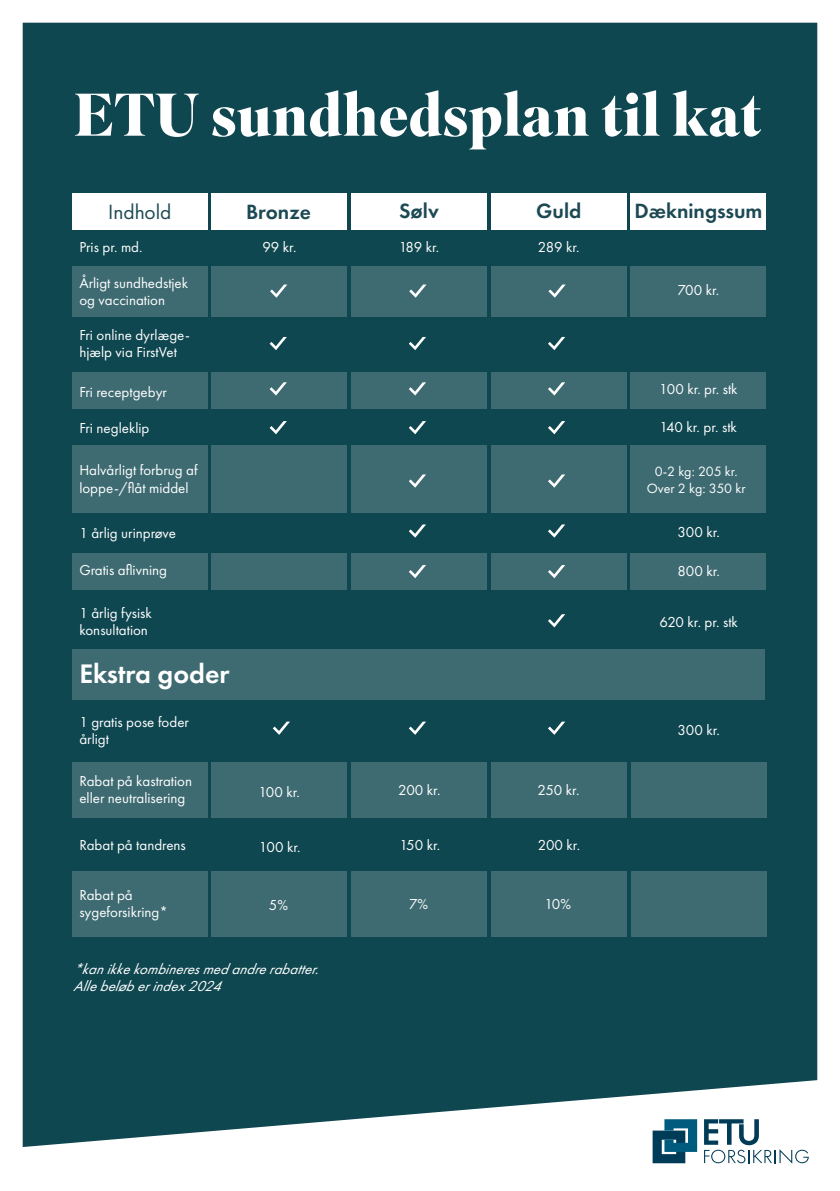
<style>
.page{position:relative;width:840px;height:1191px;background:#fff}
.page>*{position:absolute;margin:0;border:0;box-sizing:border-box;transform-origin:0 0}
.Brødtekst{font:700 60px "Superior Title";color:#fff}
.t1{font:600 27.8px "Futura PT";color:#fff}
.t2{font:600 21.4px "Futura PT";color:#1c4953}
.t3{font:21.4px "Futura PT";color:#1c4953}
.t4{font:15px/17px "Futura PT";color:#fff}
.t5{font:italic 15px "Futura PT";color:#fff}
.t6{font:14px "Futura PT";color:#fff}
</style>
<div class="page">
<div style="left:23px;top:23px;width:793px;height:1124px;background:#0f4750"></div>
<svg style="left:703px;top:1119px;width:105px;height:44px"></svg>
<svg style="left:652px;top:1119px;width:44px;height:44px"></svg>
<div style="left:72px;top:193px;width:135px;height:37px;background:#fff"></div>
<div style="left:212px;top:193px;width:135px;height:37px;background:#fff"></div>
<div style="left:351px;top:193px;width:135px;height:37px;background:#fff"></div>
<div style="left:491px;top:193px;width:135px;height:37px;background:#fff"></div>
<div style="left:630px;top:193px;width:135px;height:37px;background:#fff"></div>
<div style="left:72px;top:266px;width:135px;height:50px;background:#3e6b72"></div>
<div style="left:212px;top:266px;width:135px;height:50px;background:#3e6b72"></div>
<div style="left:351px;top:266px;width:135px;height:50px;background:#3e6b72"></div>
<div style="left:491px;top:266px;width:135px;height:50px;background:#3e6b72"></div>
<div style="left:630px;top:266px;width:135px;height:50px;background:#3e6b72"></div>
<div style="left:72px;top:372px;width:135px;height:36px;background:#3e6b72"></div>
<div style="left:212px;top:372px;width:135px;height:36px;background:#3e6b72"></div>
<div style="left:351px;top:372px;width:135px;height:36px;background:#3e6b72"></div>
<div style="left:491px;top:372px;width:135px;height:36px;background:#3e6b72"></div>
<div style="left:630px;top:372px;width:135px;height:36px;background:#3e6b72"></div>
<div style="left:72px;top:445px;width:135px;height:68px;background:#3e6b72"></div>
<div style="left:212px;top:445px;width:135px;height:68px;background:#3e6b72"></div>
<div style="left:351px;top:445px;width:135px;height:68px;background:#3e6b72"></div>
<div style="left:491px;top:445px;width:135px;height:68px;background:#3e6b72"></div>
<div style="left:630px;top:445px;width:135px;height:68px;background:#3e6b72"></div>
<div style="left:72px;top:553px;width:135px;height:36px;background:#3e6b72"></div>
<div style="left:212px;top:553px;width:135px;height:36px;background:#3e6b72"></div>
<div style="left:351px;top:553px;width:135px;height:36px;background:#3e6b72"></div>
<div style="left:491px;top:553px;width:135px;height:36px;background:#3e6b72"></div>
<div style="left:630px;top:553px;width:135px;height:36px;background:#3e6b72"></div>
<div style="left:72px;top:650px;width:691px;height:50px;background:#3e6b72"></div>
<div style="left:72px;top:762px;width:135px;height:55px;background:#3e6b72"></div>
<div style="left:212px;top:762px;width:135px;height:55px;background:#3e6b72"></div>
<div style="left:351px;top:762px;width:135px;height:55px;background:#3e6b72"></div>
<div style="left:491px;top:762px;width:135px;height:55px;background:#3e6b72"></div>
<div style="left:630px;top:762px;width:136px;height:55px;background:#3e6b72"></div>
<svg style="left:269px;top:421px;width:18px;height:13px"></svg>
<svg style="left:270px;top:284px;width:17px;height:14px"></svg>
<svg style="left:269px;top:337px;width:18px;height:13px"></svg>
<svg style="left:269px;top:382px;width:18px;height:13px"></svg>
<svg style="left:408px;top:421px;width:18px;height:13px"></svg>
<svg style="left:409px;top:284px;width:17px;height:14px"></svg>
<svg style="left:408px;top:337px;width:18px;height:13px"></svg>
<svg style="left:409px;top:382px;width:17px;height:13px"></svg>
<svg style="left:409px;top:474px;width:17px;height:14px"></svg>
<svg style="left:408px;top:524px;width:18px;height:13px"></svg>
<svg style="left:409px;top:565px;width:17px;height:13px"></svg>
<svg style="left:547px;top:421px;width:18px;height:13px"></svg>
<svg style="left:548px;top:284px;width:17px;height:14px"></svg>
<svg style="left:547px;top:337px;width:18px;height:13px"></svg>
<svg style="left:548px;top:382px;width:17px;height:13px"></svg>
<svg style="left:548px;top:474px;width:17px;height:14px"></svg>
<svg style="left:547px;top:524px;width:18px;height:13px"></svg>
<svg style="left:548px;top:565px;width:17px;height:13px"></svg>
<svg style="left:547px;top:614px;width:18px;height:13px"></svg>
<div style="left:72px;top:871px;width:135px;height:65px;background:#3e6b72"></div>
<div style="left:212px;top:871px;width:135px;height:65px;background:#3e6b72"></div>
<div style="left:351px;top:871px;width:135px;height:65px;background:#3e6b72"></div>
<div style="left:491px;top:871px;width:135px;height:65px;background:#3e6b72"></div>
<div style="left:630px;top:871px;width:136px;height:65px;background:#3e6b72"></div>
<svg style="left:408px;top:721px;width:18px;height:14px"></svg>
<svg style="left:547px;top:721px;width:18px;height:14px"></svg>
<svg style="left:272px;top:721px;width:18px;height:14px"></svg>
<p class="Brødtekst" style="left:74px;top:77px;width:689px">ETU sundhedsplan til kat</p>
<p class="t3" style="left:108px;top:200px;width:65px">Indhold</p>
<p class="t2" style="left:246px;top:198px;width:66px">Bronze</p>
<p class="t2" style="left:399px;top:197px;width:41px">Sølv</p>
<p class="t2" style="left:536px;top:197px;width:47px">Guld</p>
<p class="t2" style="left:634px;top:197px;width:129px">Dækningssum</p>
<p class="t4" style="left:79px;top:238px;width:65px">Pris pr. md.</p>
<p class="t4" style="left:262px;top:238px;width:35px">99 kr.</p>
<p class="t4" style="left:398px;top:238px;width:42px">189 kr.</p>
<p class="t4" style="left:537px;top:238px;width:43px">289 kr.</p>
<p class="t4" style="left:79px;top:274px;width:110px">Årligt sundhedstjek og vaccination</p>
<p class="t4" style="left:79px;top:326px;width:112px">Fri online dyrlæge&shy;hjælp via FirstVet</p>
<p class="t4" style="left:79px;top:383px;width:89px">Fri receptgebyr</p>
<p class="t4" style="left:79px;top:419px;width:72px">Fri negleklip</p>
<p class="t4" style="left:79px;top:462px;width:120px">Halvårligt forbrug af loppe-/flåt middel</p>
<p class="t4" style="left:79px;top:524px;width:98px">1 årlig urinprøve</p>
<p class="t4" style="left:79px;top:561px;width:89px">Gratis aflivning</p>
<p class="t4" style="left:79px;top:604px;width:74px">1 årlig fysisk</p>
<p class="t4" style="left:79px;top:622px;width:70px">konsultation</p>
<p class="t1" style="left:79px;top:656px;width:152px">Ekstra goder</p>
<p class="t4" style="left:79px;top:713px;width:111px">1 gratis pose foder årligt</p>
<p class="t4" style="left:79px;top:772px;width:114px">Rabat på kastration eller neutralisering</p>
<p class="t4" style="left:79px;top:836px;width:108px">Rabat på tandrens</p>
<p class="t4" style="left:677px;top:281px;width:43px">700 kr.</p>
<p class="t4" style="left:659px;top:381px;width:80px">100 kr. pr. stk</p>
<p class="t4" style="left:659px;top:418px;width:79px">140 kr. pr. stk</p>
<p class="t6" style="left:654px;top:463px;width:84px">0-2 kg: 205 kr.</p>
<p class="t6" style="left:646px;top:480px;width:100px">Over 2 kg: 350 kr</p>
<p class="t4" style="left:677px;top:524px;width:44px">300 kr.</p>
<p class="t4" style="left:677px;top:563px;width:44px">800 kr.</p>
<p class="t4" style="left:659px;top:614px;width:80px">620 kr. pr. stk</p>
<p class="t4" style="left:677px;top:721px;width:44px">300 kr.</p>
<p class="t4" style="left:398px;top:782px;width:44px">200 kr.</p>
<p class="t4" style="left:537px;top:782px;width:43px">250 kr.</p>
<p class="t4" style="left:258px;top:783px;width:43px">100 kr.</p>
<p class="t4" style="left:399px;top:836px;width:42px">150 kr.</p>
<p class="t4" style="left:537px;top:836px;width:44px">200 kr.</p>
<p class="t4" style="left:259px;top:838px;width:43px">100 kr.</p>
<p class="t4" style="left:79px;top:886px;width:55px">Rabat på</p>
<p class="t4" style="left:79px;top:903px;width:90px">sygeforsikring*</p>
<p class="t4" style="left:269px;top:896px;width:21px">5%</p>
<p class="t4" style="left:409px;top:895px;width:21px">7%</p>
<p class="t4" style="left:544px;top:895px;width:28px">10%</p>
<p class="t5" style="left:73px;top:959px;width:251px">*kanikkekombineresmedandrerabatter.</p>
<p class="t5" style="left:73px;top:976px;width:153px">Allebeløberindex2024</p>
</div>
